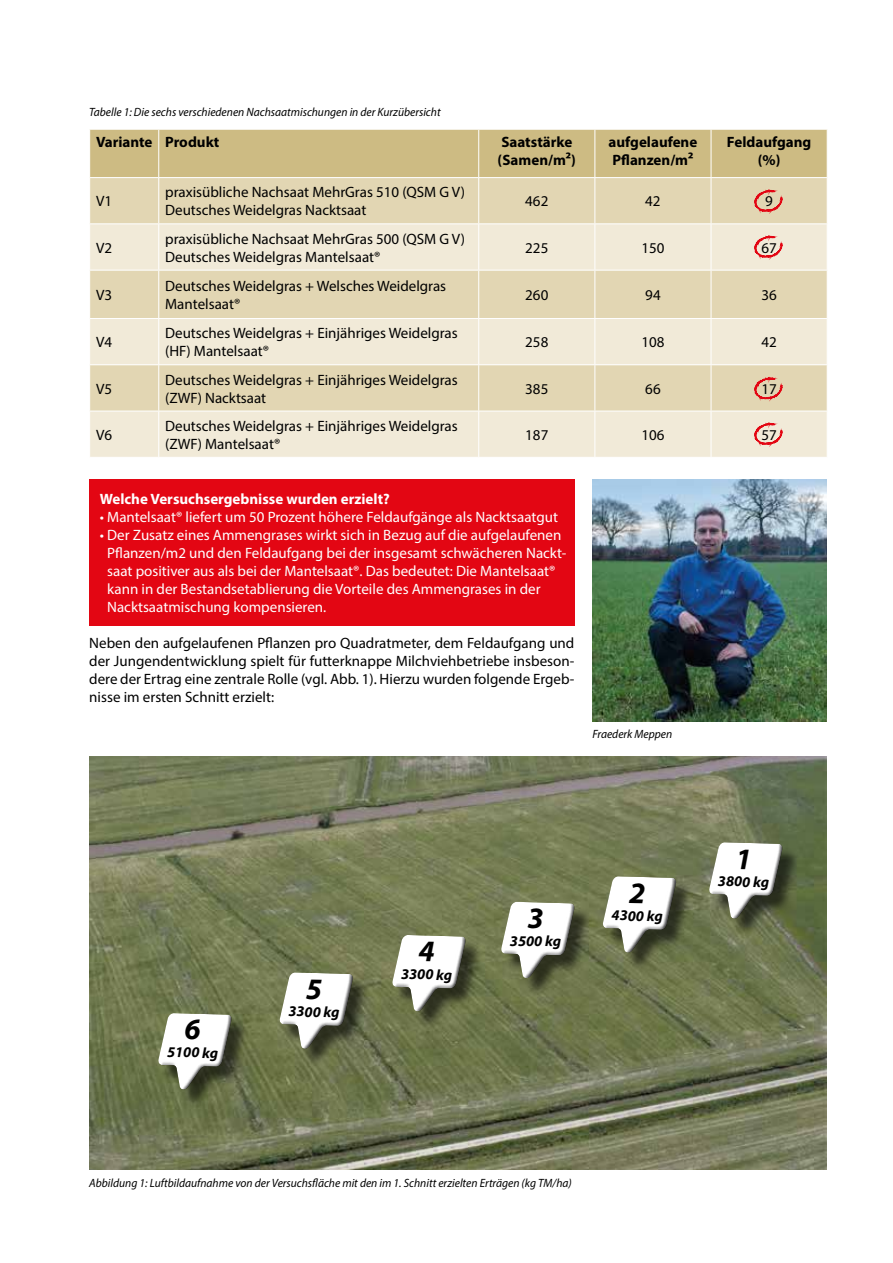
<style>
.page{position:relative;width:893px;height:1263px;background:#fff}
.page>*{position:absolute;margin:0;border:0;box-sizing:border-box;transform-origin:0 0}
.t1{font:15px/18px "Myriad Pro";color:#000}
.t2{font:15px/18px "Myriad Pro";color:#fff}
.t3{font:700 15px/18px "Myriad Pro";color:#000}
.t4{font:700 15px "Myriad Pro";color:#fff}
.t5{font:italic 700 15px "Myriad Pro";color:#000}
.t6{font:italic 12px "Myriad Pro";color:#000;scale:.96 1}
</style>
<div class="page">
<div style="left:90px;top:130px;width:737px;height:47px;background:#cdbb83"></div>
<div style="left:90px;top:178px;width:737px;height:45px;background:#e2d6b3"></div>
<svg style="left:90px;top:224px;width:737px;height:233px;fill:#f1ead8"></svg>
<hr style="left:158px;top:130px;width:1px;height:47px;background:#fff">
<hr style="left:478px;top:130px;width:1px;height:47px;background:#fff">
<hr style="left:594px;top:130px;width:1px;height:47px;background:#fff">
<hr style="left:711px;top:130px;width:1px;height:47px;background:#fff">
<hr style="left:158px;top:178px;width:1px;height:45px;background:#fff">
<hr style="left:478px;top:178px;width:1px;height:45px;background:#fff">
<hr style="left:594px;top:178px;width:1px;height:45px;background:#fff">
<hr style="left:711px;top:178px;width:1px;height:45px;background:#fff">
<hr style="left:158px;top:224px;width:1px;height:46px;background:#fff">
<hr style="left:478px;top:224px;width:1px;height:46px;background:#fff">
<hr style="left:594px;top:224px;width:1px;height:46px;background:#fff">
<hr style="left:711px;top:224px;width:1px;height:46px;background:#fff">
<hr style="left:89px;top:270px;width:70px;height:1px;background:#fff">
<hr style="left:159px;top:270px;width:320px;height:1px;background:#fff">
<hr style="left:158px;top:270px;width:1px;height:48px;background:#fff">
<hr style="left:479px;top:270px;width:116px;height:1px;background:#fff">
<hr style="left:478px;top:270px;width:1px;height:48px;background:#fff">
<hr style="left:595px;top:270px;width:116px;height:1px;background:#fff">
<hr style="left:594px;top:270px;width:1px;height:48px;background:#fff">
<hr style="left:711px;top:270px;width:117px;height:1px;background:#fff">
<hr style="left:711px;top:270px;width:1px;height:48px;background:#fff">
<hr style="left:89px;top:318px;width:70px;height:1px;background:#fff">
<hr style="left:159px;top:318px;width:320px;height:1px;background:#fff">
<hr style="left:158px;top:319px;width:1px;height:45px;background:#fff">
<hr style="left:479px;top:318px;width:116px;height:1px;background:#fff">
<hr style="left:478px;top:319px;width:1px;height:45px;background:#fff">
<hr style="left:595px;top:318px;width:116px;height:1px;background:#fff">
<hr style="left:594px;top:319px;width:1px;height:45px;background:#fff">
<hr style="left:711px;top:318px;width:117px;height:1px;background:#fff">
<hr style="left:711px;top:319px;width:1px;height:45px;background:#fff">
<hr style="left:158px;top:411px;width:1px;height:46px;background:#fff">
<hr style="left:478px;top:411px;width:1px;height:46px;background:#fff">
<hr style="left:594px;top:411px;width:1px;height:46px;background:#fff">
<hr style="left:711px;top:411px;width:1px;height:46px;background:#fff">
<hr style="left:89px;top:364px;width:70px;height:1px;background:#fff">
<hr style="left:89px;top:411px;width:70px;height:1px;background:#fff">
<hr style="left:159px;top:364px;width:320px;height:1px;background:#fff">
<hr style="left:158px;top:365px;width:1px;height:46px;background:#fff">
<hr style="left:159px;top:411px;width:320px;height:1px;background:#fff">
<hr style="left:479px;top:364px;width:116px;height:1px;background:#fff">
<hr style="left:478px;top:365px;width:1px;height:46px;background:#fff">
<hr style="left:479px;top:411px;width:116px;height:1px;background:#fff">
<hr style="left:595px;top:364px;width:116px;height:1px;background:#fff">
<hr style="left:594px;top:365px;width:1px;height:46px;background:#fff">
<hr style="left:595px;top:411px;width:116px;height:1px;background:#fff">
<hr style="left:711px;top:364px;width:117px;height:1px;background:#fff">
<hr style="left:711px;top:365px;width:1px;height:46px;background:#fff">
<hr style="left:711px;top:411px;width:117px;height:1px;background:#fff">
<img style="left:592px;top:479px;width:234px;height:243px">
<img style="left:89px;top:756px;width:737px;height:413px">
<div style="left:711px;top:845px;width:89px;height:92px;background:#000;opacity:.6"></div>
<div style="left:707px;top:842px;width:75px;height:79px;background:#fff;opacity:.75"></div>
<div style="left:605px;top:879px;width:89px;height:92px;background:#000;opacity:.6"></div>
<div style="left:503px;top:905px;width:89px;height:92px;background:#000;opacity:.6"></div>
<div style="left:499px;top:901px;width:75px;height:80px;background:#fff;opacity:.75"></div>
<div style="left:502px;top:901px;width:72px;height:80px;background:#000;opacity:.75"></div>
<div style="left:394px;top:938px;width:89px;height:92px;background:#000;opacity:.6"></div>
<div style="left:393px;top:934px;width:73px;height:80px;background:#000;opacity:.75"></div>
<div style="left:282px;top:975px;width:89px;height:92px;background:#000;opacity:.6"></div>
<div style="left:160px;top:1016px;width:89px;height:92px;background:#000;opacity:.6"></div>
<svg style="left:750px;top:189px;width:37px;height:24px"></svg>
<svg style="left:750px;top:235px;width:37px;height:24px"></svg>
<svg style="left:750px;top:377px;width:37px;height:23px"></svg>
<svg style="left:750px;top:422px;width:37px;height:24px"></svg>
<div style="left:89px;top:479px;width:485px;height:147px;background:#e30613"></div>
<svg style="left:709px;top:842px;width:73px;height:78px"></svg>
<svg style="left:602px;top:876px;width:74px;height:78px"></svg>
<svg style="left:501px;top:902px;width:73px;height:77px"></svg>
<svg style="left:392px;top:935px;width:74px;height:77px"></svg>
<svg style="left:279px;top:972px;width:74px;height:78px"></svg>
<svg style="left:158px;top:1013px;width:74px;height:78px"></svg>
<p class="t6" style="left:89px;top:105px;width:367px">Tabelle 1: Die sechs verschiedenen Nachsaatmischungen in der Kurzübersicht</p>
<p class="t3" style="left:96px;top:132px;width:125px">Variante Produkt</p>
<p class="t3" style="left:498px;top:132px;width:80px">Saatstärke (Samen/m²)</p>
<p class="t3" style="left:609px;top:132px;width:90px">aufgelaufene<br>Pflanzen/m²</p>
<p class="t3" style="left:727px;top:132px;width:86px;text-align:center">Feldaufgang (%)</p>
<p class="t1" style="left:96px;top:192px;width:18px">V1</p>
<p class="t1" style="left:165px;top:183px;width:302px">praxisübliche Nachsaat MehrGras 510 (QSM G V)<br>Deutsches Weidelgras Nacktsaat</p>
<p class="t1" style="left:525px;top:192px;width:25px">462</p>
<p class="t1" style="left:645px;top:192px;width:17px">42</p>
<p class="t1" style="left:765px;top:192px;width:9px">9</p>
<p class="t1" style="left:96px;top:238px;width:18px">V2</p>
<p class="t1" style="left:165px;top:229px;width:302px">praxisübliche Nachsaat MehrGras 500 (QSM G V)<br>Deutsches Weidelgras Mantelsaat®</p>
<p class="t1" style="left:525px;top:238px;width:25px">225</p>
<p class="t1" style="left:641px;top:238px;width:25px">150</p>
<p class="t1" style="left:761px;top:238px;width:17px">67</p>
<p class="t1" style="left:96px;top:286px;width:18px">V3</p>
<p class="t1" style="left:165px;top:277px;width:283px">Deutsches Weidelgras + Welsches Weidelgras<br>Mantelsaat®</p>
<p class="t1" style="left:525px;top:286px;width:25px">260</p>
<p class="t1" style="left:645px;top:286px;width:17px">94</p>
<p class="t1" style="left:761px;top:286px;width:17px">36</p>
<p class="t1" style="left:96px;top:333px;width:18px">V4</p>
<p class="t1" style="left:165px;top:324px;width:294px">Deutsches Weidelgras + Einjähriges Weidelgras (HF) Mantelsaat®</p>
<p class="t1" style="left:525px;top:333px;width:25px">258</p>
<p class="t1" style="left:641px;top:333px;width:25px">108</p>
<p class="t1" style="left:761px;top:333px;width:17px">42</p>
<p class="t1" style="left:96px;top:379px;width:18px">V5</p>
<p class="t1" style="left:165px;top:370px;width:294px">Deutsches Weidelgras + Einjähriges Weidelgras (ZWF) Nacktsaat</p>
<p class="t1" style="left:525px;top:379px;width:25px">385</p>
<p class="t1" style="left:645px;top:379px;width:17px">66</p>
<p class="t1" style="left:761px;top:379px;width:17px">17</p>
<p class="t1" style="left:96px;top:425px;width:18px">V6</p>
<p class="t1" style="left:165px;top:416px;width:294px">Deutsches Weidelgras + Einjähriges Weidelgras (ZWF) Mantelsaat®</p>
<p class="t1" style="left:525px;top:425px;width:25px">187</p>
<p class="t1" style="left:641px;top:425px;width:25px">106</p>
<p class="t1" style="left:761px;top:425px;width:17px">57</p>
<p class="t4" style="left:100px;top:489px;width:292px">Welche Versuchsergebnisse wurden erzielt?</p>
<p class="t2" style="left:100px;top:508px;width:460px">• Mantelsaat® liefert um 50 Prozent höhere Feldaufgänge als Nacktsaatgut</p>
<p class="t2" style="left:107px;top:526px;width:461px;text-indent:-7px">• Der Zusatz eines Ammengrases wirkt sich in Bezug auf die aufgelaufenen Pflanzen/m2 und den Feldaufgang bei der insgesamt schwächeren Nackt&shy;saat positiver aus als bei der Mantelsaat®. Das bedeutet: Die Mantelsaat® kann in der Bestandsetablierung die Vorteile des Ammengrases in der Nacktsaatmischung kompensieren.</p>
<p class="t1" style="left:89px;top:634px;width:487px;text-align:justify">Neben den aufgelaufenen Pflanzen pro Quadratmeter, dem Feldaufgang und der Jungendentwicklung spielt für futterknappe Milchviehbetriebe insbeson&shy;dere der Ertrag eine zentrale Rolle (vgl. Abb. 1). Hierzu wurden folgende Ergeb&shy;nisse im ersten Schnitt erzielt:</p>
<p class="t6" style="left:592px;top:726px;width:85px">Fraederk Meppen</p>
<p class="t5" style="left:167px;top:1042px;width:53px;rotate:1deg">5100 kg</p>
<p class="t5" style="left:289px;top:1001px;width:53px;rotate:1deg">3300 kg</p>
<p class="t5" style="left:401px;top:964px;width:53px;rotate:1deg">3300 kg</p>
<p class="t5" style="left:510px;top:931px;width:53px;rotate:1deg">3500 kg</p>
<p class="t5" style="left:612px;top:905px;width:53px;rotate:1deg">4300 kg</p>
<p class="t6" style="left:89px;top:1176px;width:504px">Abbildung 1: Luftbildaufnahme von der Versuchsfläche mit den im 1. Schnitt erzielten Erträgen (kg TM/ha)</p>
<p class="t5" style="left:718px;top:871px;width:53px;rotate:1deg">3800 kg</p>
</div>
